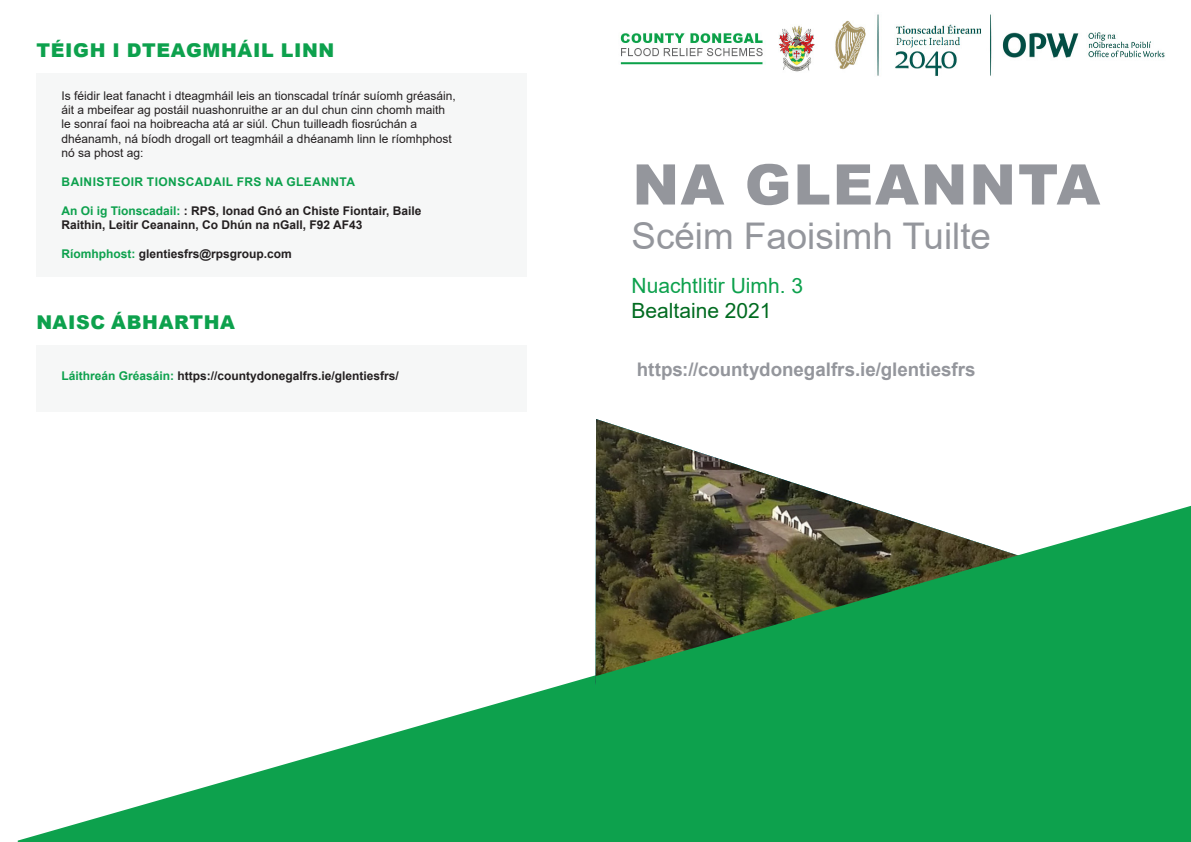
<style>
.page{position:relative;width:1191px;height:842px;background:#fff}
.page>*{position:absolute;margin:0;border:0;box-sizing:border-box;transform-origin:0 0}
.t1{font:900 56px "Arial";letter-spacing:.035em;color:#94969c}
.t2{font:36.8px "Arial";color:#94969c}
.Large_Leading_Text{font:21px "Arial";color:#0da14d}
.Large_Leading_Text-2{font:21px "Arial";color:#006b20}
.t3{font:900 19px "Arial";letter-spacing:.035em;color:#0da14d}
.Webaddress{font:700 18.8px "Arial";color:#94969c}
.t4{font:12px "Arial";color:#231f20}
.t5{font:700 12px "Arial";color:#231f20}
.t6{font:700 12px "Arial";letter-spacing:.035em;color:#0da14d}
.s1{color:#0da14d}
</style>
<div class="page">
<div style="left:36px;top:73px;width:490px;height:203px;background:#f6f7f7"></div>
<div style="left:36px;top:345px;width:490px;height:66px;background:#f6f7f7"></div>
<svg style="left:18px;top:675px;width:577px;height:167px;fill:#12a351"></svg>
<img style="left:595px;top:419px;width:270px;height:87px">
<svg style="left:595px;top:506px;width:596px;height:336px;background:#24914c"></svg>
<img style="left:620px;top:14px;width:545px;height:62px">
<p class="t3" style="left:36px;top:36px;width:299px">TÉIGH I DTEAGMHÁIL LINN</p>
<p class="t4" style="left:61px;top:87px;width:396px">Is féidir leat fanacht i dteagmháil leis an tionscadal trínár suíomh gréasáin,</p>
<p class="t4" style="left:61px;top:101px;width:385px">áit a mbeifear ag postáil nuashonruithe ar an dul chun cinn chomh maith</p>
<p class="t4" style="left:61px;top:116px;width:357px">le sonraí faoi na hoibreacha atá ar siúl. Chun tuilleadh fiosrúchán a</p>
<p class="t4" style="left:61px;top:130px;width:392px">dhéanamh, ná bíodh drogall ort teagmháil a dhéanamh linn le ríomhphost</p>
<p class="t4" style="left:61px;top:145px;width:84px">nó sa phost ag:</p>
<p class="t6" style="left:62px;top:173px;width:295px">BAINISTEOIR TIONSCADAIL FRS NA GLEANNTA</p>
<p class="t5" style="left:61px;top:202px;width:361px"><span class="s1">An Oi ig Tionscadail:</span> : RPS, Ionad Gnó an Chiste Fiontair, Baile</p>
<p class="t5" style="left:61px;top:216px;width:302px">Raithin, Leitir Ceanainn, Co Dhún na nGall, F92 AF43</p>
<p class="t5" style="left:61px;top:245px;width:232px"><span class="s1">Ríomhphost:</span> glentiesfrs@rpsgroup.com</p>
<p class="t3" style="left:36px;top:308px;width:200px">NAISC ÁBHARTHA</p>
<p class="t5" style="left:61px;top:367px;width:339px"><span class="s1">Láithreán Gréasáin:</span> https://countydonegalfrs.ie/glentiesfrs/</p>
<p class="t1" style="left:632px;top:144px;width:469px">NA GLEANNTA</p>
<p class="t2" style="left:631px;top:210px;width:361px">Scéim Faoisimh Tuilte</p>
<p class="Large_Leading_Text" style="left:631px;top:271px;width:173px">Nuachtlitir Uimh. 3</p>
<p class="Large_Leading_Text-2" style="left:631px;top:296px;width:142px">Bealtaine 2021</p>
<p class="Webaddress" style="left:636px;top:356px;width:340px">https://countydonegalfrs.ie/glentiesfrs</p>
</div>
